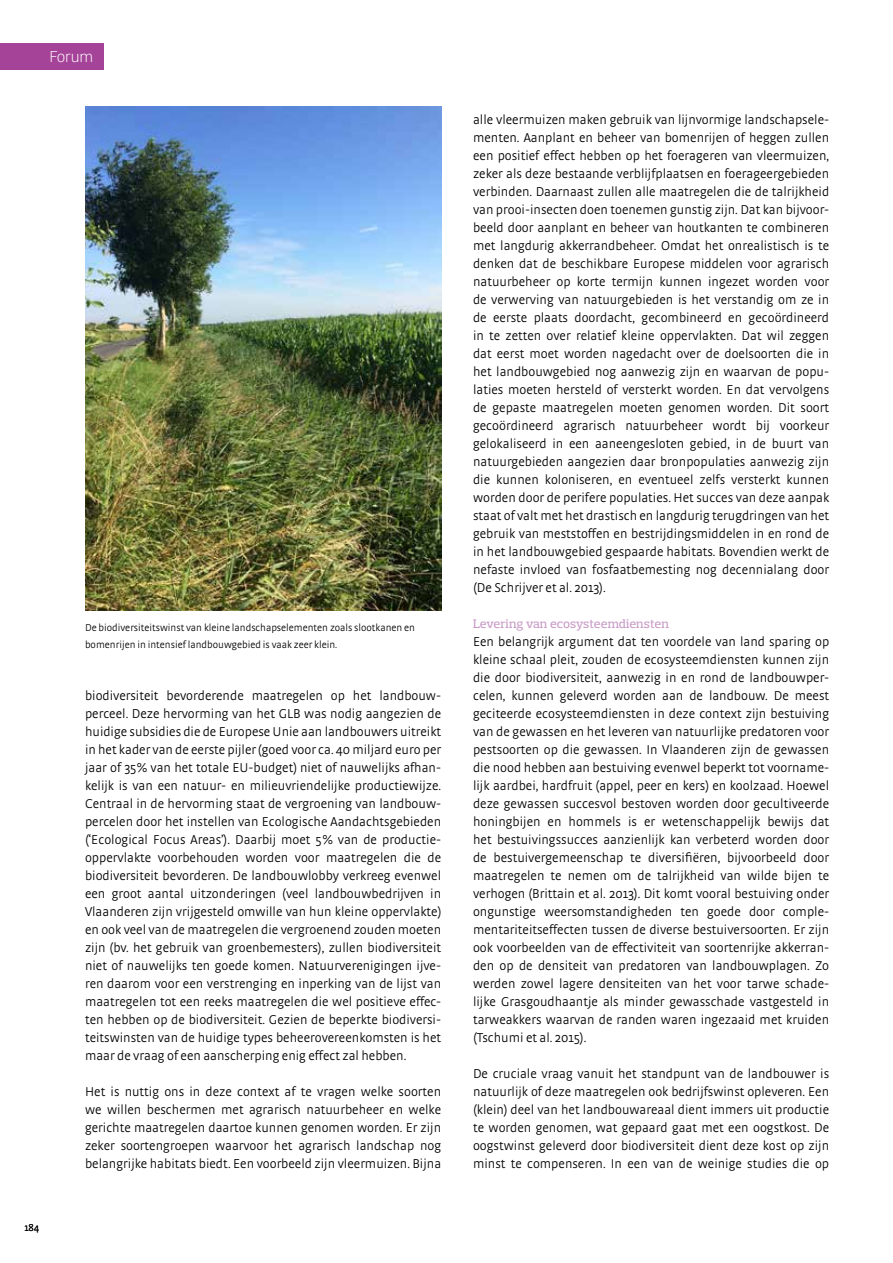
<style>
.page{position:relative;width:893px;height:1263px;background:#fff}
.page>*{position:absolute;margin:0;border:0;box-sizing:border-box;transform-origin:0 0}
.t1{font:100 16.5px "Bree";color:#fff}
.t2{font:300 13.5px/18px "Strada OT";color:#000;text-align:justify}
.t3{font:500 12.75px "Prelo Slab";letter-spacing:.005em;color:#c99ac6}
.t4{font:300 10.5px/16.5px "Strada OT";color:#000}
</style>
<div class="page">
<div style="left:0;top:43px;width:104px;height:26px;background:#a54399"></div>
<img style="left:85px;top:106px;width:356px;height:504px">
<p class="t1" style="left:49px;top:47px;width:45px">Forum</p>
<p class="t4" style="left:24px;top:1219px;width:17px">184</p>
<p class="t4" style="left:85px;top:620px;width:332px">De biodiversiteitswinst van kleine landschapselementen zoals slootkanen en bomenrijen in intensief landbouwgebied is vaak zeer klein.</p>
<p class="t2" style="left:85px;top:687px;width:358px">biodiversiteit bevorderende maatregelen op het landbouw&shy;perceel. Deze hervorming van het GLB was nodig aangezien de huidige subsidies die de Europese Unie aan landbouwers uitreikt in het kader van de eerste pijler (goed voor ca. 40 miljard euro per jaar of 35% van het totale EU-budget) niet of nauwelijks afhan&shy;kelijk is van een natuur- en milieuvriendelijke productiewijze.<br>Centraal in de hervorming staat de vergroening van landbouw&shy;percelen door het instellen van Ecologische Aandachtsgebieden (‘Ecological Focus Areas’). Daarbij moet 5% van de productie&shy;oppervlakte voorbehouden worden voor maatregelen die de biodiversiteit bevorderen. De landbouwlobby verkreeg evenwel een groot aantal uitzonderingen (veel landbouwbedrijven in Vlaanderen zijn vrijgesteld omwille van hun kleine oppervlakte) en ook veel van de maatregelen die vergroenend zouden moeten zijn (bv. het gebruik van groenbemesters), zullen biodiversiteit niet of nauwelijks ten goede komen. Natuurverenigingen ijve&shy;ren daarom voor een verstrenging en inperking van de lijst van maatregelen tot een reeks maatregelen die wel positieve effec&shy;ten hebben op de biodiversiteit. Gezien de beperkte biodiversi&shy;teitswinsten van de huidige types beheerovereenkomsten is het maar de vraag of een aanscherping enig effect zal hebben.</p>
<p class="t2" style="left:85px;top:1083px;width:358px">Het is nuttig ons in deze context af te vragen welke soorten we willen beschermen met agrarisch natuurbeheer en welke gerichte maatregelen daartoe kunnen genomen worden. Er zijn zeker soortengroepen waarvoor het agrarisch landschap nog belangrijke habitats biedt. Een voorbeeld zijn vleermuizen. Bijna</p>
<p class="t2" style="left:473px;top:111px;width:358px">alle vleermuizen maken gebruik van lijnvormige landschapsele&shy;menten. Aanplant en beheer van bomenrijen of heggen zullen een positief effect hebben op het foerageren van vleermuizen, zeker als deze bestaande verblijfplaatsen en foerageergebieden verbinden. Daarnaast zullen alle maatregelen die de talrijkheid van prooi-insecten doen toenemen gunstig zijn. Dat kan bijvoor&shy;beeld door aanplant en beheer van houtkanten te combineren met langdurig akkerrandbeheer. Omdat het onrealistisch is te denken dat de beschikbare Europese middelen voor agrarisch natuurbeheer op korte termijn kunnen ingezet worden voor de verwerving van natuurgebieden is het verstandig om ze in de eerste plaats doordacht, gecombineerd en gecoördineerd in te zetten over relatief kleine oppervlakten. Dat wil zeggen dat eerst moet worden nagedacht over de doelsoorten die in het landbouwgebied nog aanwezig zijn en waarvan de popu&shy;laties moeten hersteld of versterkt worden. En dat vervolgens de gepaste maatregelen moeten genomen worden. Dit soort gecoördineerd agrarisch natuurbeheer wordt bij voorkeur gelokaliseerd in een aaneengesloten gebied, in de buurt van natuurgebieden aangezien daar bronpopulaties aanwezig zijn die kunnen koloniseren, en eventueel zelfs versterkt kunnen worden door de perifere populaties. Het succes van deze aanpak staat of valt met het drastisch en langdurig terugdringen van het gebruik van meststoffen en bestrijdingsmiddelen in en rond de in het landbouwgebied gespaarde habitats. Bovendien werkt de nefaste invloed van fosfaatbemesting nog decennialang door (De Schrijver et al. 2013).</p>
<p class="t3" style="left:473px;top:616px;width:197px">Levering van ecosysteemdiensten</p>
<p class="t2" style="left:473px;top:633px;width:358px">Een belangrijk argument dat ten voordele van land sparing op kleine schaal pleit, zouden de ecosysteemdiensten kunnen zijn die door biodiversiteit, aanwezig in en rond de landbouwper&shy;celen, kunnen geleverd worden aan de landbouw. De meest geciteerde ecosysteemdiensten in deze context zijn bestuiving van de gewassen en het leveren van natuurlijke predatoren voor pestsoorten op die gewassen. In Vlaanderen zijn de gewassen die nood hebben aan bestuiving evenwel beperkt tot voorname&shy;lijk aardbei, hardfruit (appel, peer en kers) en koolzaad. Hoewel deze gewassen succesvol bestoven worden door gecultiveerde honingbijen en hommels is er wetenschappelijk bewijs dat het bestuivingssucces aanzienlijk kan verbeterd worden door de bestuivergemeenschap te diversifiëren, bijvoorbeeld door maatregelen te nemen om de talrijkheid van wilde bijen te verhogen (Brittain et al. 2013). Dit komt vooral bestuiving onder ongunstige weersomstandigheden ten goede door comple&shy;mentariteitseffecten tussen de diverse bestuiversoorten. Er zijn ook voorbeelden van de effectiviteit van soortenrijke akkerran&shy;den op de densiteit van predatoren van landbouwplagen. Zo werden zowel lagere densiteiten van het voor tarwe schade&shy;lijke Grasgoudhaantje als minder gewasschade vastgesteld in tarweakkers waarvan de randen waren ingezaaid met kruiden (Tschumi et al. 2015).</p>
<p class="t2" style="left:473px;top:1065px;width:358px">De cruciale vraag vanuit het standpunt van de landbouwer is natuurlijk of deze maatregelen ook bedrijfswinst opleveren. Een (klein) deel van het landbouwareaal dient immers uit productie te worden genomen, wat gepaard gaat met een oogstkost. De oogstwinst geleverd door biodiversiteit dient deze kost op zijn minst te compenseren. In een van de weinige studies die op</p>
</div>
